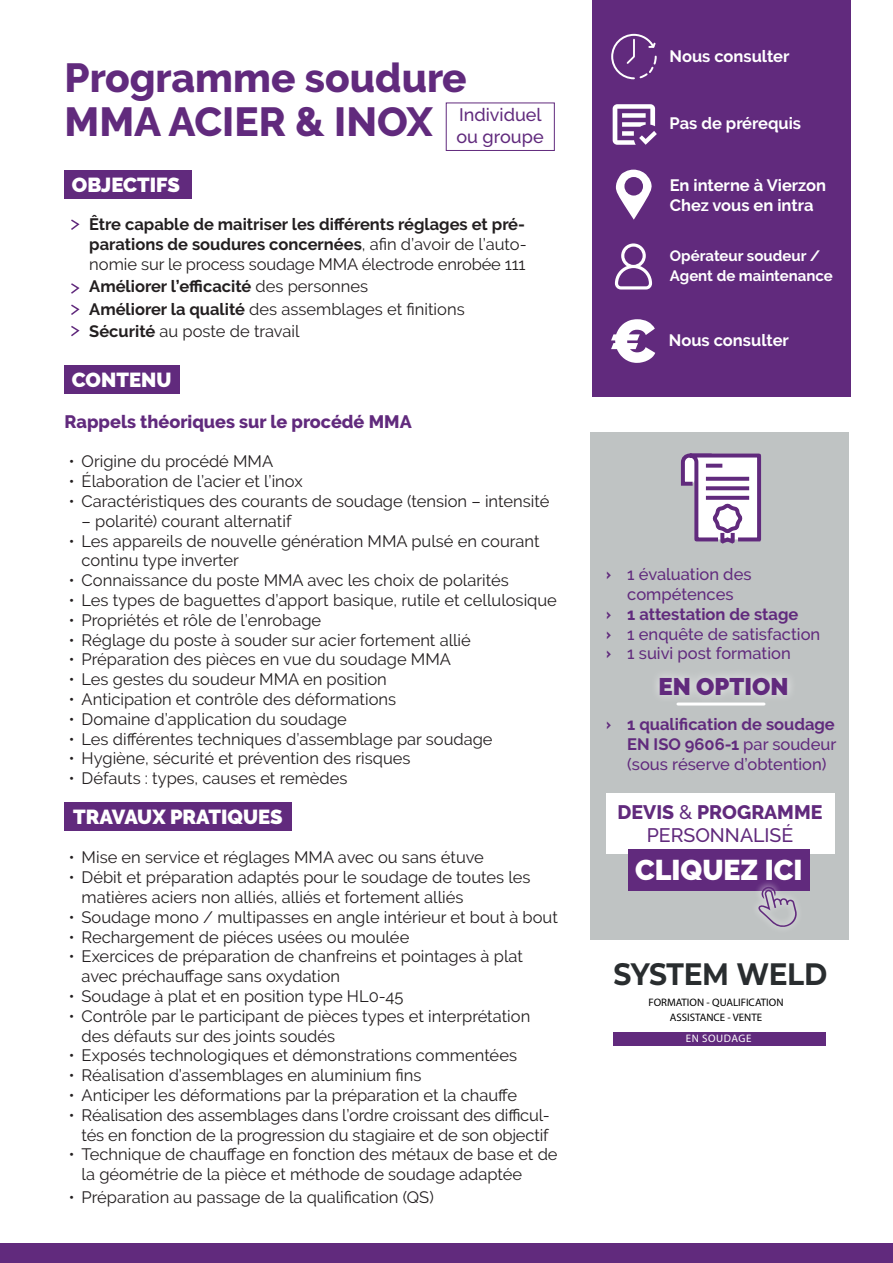
<style>
.page{position:relative;width:893px;height:1263px;background:#fff}
.page>*{position:absolute;margin:0;border:0;box-sizing:border-box;transform-origin:0 0}
.t1{font:800 40.5px/43.5px "Raleway";color:#612a7d}
.t2{font:700 31.05px "Montserrat";letter-spacing:-.015em;color:#292d2f;scale:.91 1}
.t3{font:900 28.5px "Raleway";color:#fff}
.t4{font:900 24px "Raleway";color:#612a7d}
.t5{font:900 20.25px "Raleway";color:#fff}
.t6{font:800 19.5px/23.4px "Raleway";color:#612a7d;text-align:center}
.t7{font:800 18px "Raleway";color:#612a7d}
.t8{font:500 18px/21.6px "Raleway";color:#612a7d}
.t9{font:16.5px/19.8px "Raleway";color:#231f20}
.t10{font:700 16.5px/19.8px "Raleway";color:#231f20;text-align:justify}
.t11{font:700 16.5px/19.8px "Raleway";color:#612a7d;text-align:justify}
.t12{font:700 16.5px/19.8px "Raleway";color:#fff}
.t13{font:500 16.5px "Raleway";color:#612a7d}
.t14{font:700 15px/19.8px "Raleway";color:#fff}
.t15{font:10.95px/14.7px "Myriad Pro";color:#000001;text-align:center}
.t16{font:10.95px "Myriad Pro";letter-spacing:.05em;color:#fff}
.s1{font-weight:400}
.s2{font-weight:700}
.s3{font-family:"DIN2014";font-weight:700}
.s4{font-family:"DIN2014"}
.s5{font-weight:500}
</style>
<div class="page">
<div style="left:592px;top:0;width:259px;height:396px;background:#612a7d"></div>
<svg style="left:616px;top:170px;width:36px;height:50px"></svg>
<svg style="left:611px;top:319px;width:44px;height:44px"></svg>
<svg style="left:611px;top:34px;width:46px;height:45px"></svg>
<svg style="left:615px;top:243px;width:37px;height:46px"></svg>
<svg style="left:613px;top:104px;width:44px;height:41px"></svg>
<div style="left:65px;top:170px;width:127px;height:28px;background:#612a7d"></div>
<div style="left:65px;top:366px;width:115px;height:28px;background:#612a7d"></div>
<div style="left:65px;top:803px;width:227px;height:28px;background:#612a7d"></div>
<div style="left:614px;top:1032px;width:212px;height:13px;background:#612a7d"></div>
<svg style="left:71px;top:219px;width:9px;height:11px"></svg>
<svg style="left:71px;top:283px;width:9px;height:11px"></svg>
<svg style="left:71px;top:304px;width:9px;height:11px"></svg>
<svg style="left:71px;top:325px;width:9px;height:12px"></svg>
<div style="left:0;top:1243px;width:893px;height:20px;background:#612a7d"></div>
<div style="left:446px;top:103px;width:109px;height:48px;border:1px solid #612a7d"></div>
<div style="left:591px;top:432px;width:258px;height:508px;background:#bfc3c3"></div>
<svg style="left:680px;top:453px;width:82px;height:91px;background:#c4b4cd"></svg>
<div style="left:606px;top:794px;width:228px;height:60px;background:#fff"></div>
<div style="left:628px;top:849px;width:181px;height:41px;background:#612a7d"></div>
<svg style="left:745px;top:882px;width:64px;height:45px"></svg>
<div style="left:650px;top:668px;width:147px;height:36px;background:#fff;opacity:.75"></div>
<hr style="left:678px;top:702px;width:86px;height:3px;background:#fff">
<h1 class="t1" style="left:65px;top:56px;width:404px">Programme soudure<br>MMA ACIER &amp; INOX</h1>
<p class="t8" style="left:456px;top:104px;width:89px">Individuel ou groupe</p>
<p class="t5" style="left:72px;top:173px;width:110px">OBJECTIFS</p>
<p class="t10" style="left:89px;top:215px;width:439px">Être capable de maitriser les différents réglages et pré&shy;parations de soudures concernées<span class="s1">, afin d’avoir de l’auto&shy;nomie sur le process soudage MMA électrode enrobée 111</span></p>
<p class="t9" style="left:89px;top:275px;width:377px;line-height:22.5px"><span class="s2">Améliorer l’efficacité</span> des personnes<br><span class="s2">Améliorer la qualité</span> des assemblages et finitions<br><span class="s2">Sécurité</span> au poste de travail</p>
<p class="t5" style="left:72px;top:368px;width:101px">CONTENU</p>
<p class="t7" style="left:65px;top:411px;width:349px">Rappels théoriques sur le procédé MMA</p>
<p class="t9" style="left:69px;top:452px;width:206px">• Origine du procédé MMA</p>
<p class="t9" style="left:69px;top:471px;width:244px">• Élaboration de l’acier et l’inox ́ ́</p>
<p class="t9" style="left:69px;top:491px;width:482px">• Caractéristiques des courants de soudage (tension – intensité</p>
<p class="t9" style="left:82px;top:511px;width:211px">– polarité) courant alternatif</p>
<p class="t9" style="left:82px;top:531px;width:459px;text-indent:-13px">• Les appareils de nouvelle génération MMA pulsé en courant continu type inverter</p>
<p class="t9" style="left:69px;top:570px;width:441px">• Connaissance du poste MMA avec les choix de polarités</p>
<p class="t9" style="left:69px;top:590px;width:490px">• Les types de baguettes d’apport basique, rutile et cellulosique</p>
<p class="t9" style="left:69px;top:610px;width:254px">• Propriétés et rôle de l’enrobage</p>
<p class="t9" style="left:69px;top:630px;width:404px">• Réglage du poste à souder sur acier fortement allié</p>
<p class="t9" style="left:69px;top:650px;width:384px">• Préparation des pièces en vue du soudage MMA</p>
<p class="t9" style="left:69px;top:669px;width:319px">• Les gestes du soudeur MMA en position</p>
<p class="t9" style="left:69px;top:689px;width:329px">• Anticipation et contrôle des déformations</p>
<p class="t9" style="left:69px;top:709px;width:280px">• Domaine d’application du soudage</p>
<p class="t9" style="left:69px;top:729px;width:425px">• Les différentes techniques d’assemblage par soudage</p>
<p class="t9" style="left:69px;top:749px;width:343px">• Hygiène, sécurité et prévention des risques</p>
<p class="t9" style="left:69px;top:768px;width:280px">• Défauts : types, causes et remèdes</p>
<p class="t5" style="left:73px;top:805px;width:211px">TRAVAUX PRATIQUES</p>
<p class="t9" style="left:69px;top:848px;width:417px">• Mise en service et réglages MMA avec ou sans étuve</p>
<p class="t9" style="left:82px;top:867px;width:450px;text-indent:-13px">• Débit et préparation adaptés pour le soudage de toutes les matières aciers non alliés, alliés et fortement alliés</p>
<p class="t9" style="left:69px;top:907px;width:491px">• Soudage mono / multipasses en angle intérieur et bout à bout</p>
<p class="t9" style="left:69px;top:927px;width:342px">• Rechargement de piéces usées ou moulée</p>
<p class="t9" style="left:82px;top:947px;width:443px;text-indent:-13px">• Exercices de préparation de chanfreins et pointages à plat avec préchauffage sans oxydation</p>
<p class="t9" style="left:69px;top:986px;width:336px">• Soudage à plat et en position type HL0-45</p>
<p class="t9" style="left:82px;top:1006px;width:450px;text-indent:-13px">• Contrô le par le participant de pièces types et interprétation des défauts sur des joints soudés</p>
<p class="t9" style="left:69px;top:1046px;width:450px">• Exposés technologiques et démonstrations commentées</p>
<p class="t9" style="left:69px;top:1065px;width:354px">• Réalisation d’assemblages en aluminium fins</p>
<p class="t9" style="left:69px;top:1085px;width:450px">• Anticiper les déformations par la préparation et la chauffe</p>
<p class="t9" style="left:69px;top:1105px;width:482px;text-align:right">• Réalisation des assemblages dans l’ordre croissant des difficul&shy;tés en fonction de la progression du stagiaire et de son objectif</p>
<p class="t9" style="left:82px;top:1145px;width:477px;text-indent:-13px">• Technique de chauffage en fonction des métaux de base et de la géométrie de la pièce et méthode de soudage adaptée</p>
<p class="t9" style="left:69px;top:1187px;width:366px">• Préparation au passage de la qualification (QS)</p>
<p class="t12" style="left:669px;top:46px;width:122px">Nous consulter</p>
<p class="t12" style="left:669px;top:114px;width:133px">Pas de prérequis</p>
<p class="t12" style="left:670px;top:176px;width:158px">En interne à Vierzon<br>Chez vous en intra</p>
<p class="t14" style="left:670px;top:246px;width:164px">Opérateur soudeur /<br>Agent de maintenance</p>
<p class="t12" style="left:669px;top:330px;width:122px">Nous consulter</p>
<p class="t13" style="left:606px;top:565px;width:147px"><span class="s3">›</span> 1 évaluation des</p>
<p class="t13" style="left:627px;top:585px;width:108px">compétences</p>
<p class="t11" style="left:606px;top:604px;width:194px"><span class="s4">›</span> 1 attestation de stage</p>
<p class="t13" style="left:606px;top:624px;width:216px"><span class="s3">›</span> 1 enquête de satisfaction</p>
<p class="t13" style="left:606px;top:644px;width:186px"><span class="s3">›</span> 1 suivi post formation</p>
<h3 class="t4" style="left:658px;top:672px;width:132px">EN OPTION</h3>
<p class="t11" style="left:627px;top:715px;width:211px;text-indent:-21px"><span class="s4">›</span> 1 qualification de soudage EN ISO 9606-1 <span class="s5">par soudeur (sous réserve d’obtention)</span></p>
<p class="t6" style="left:617px;top:800px;width:206px">DEVIS <span class="s5">&amp;</span> PROGRAMME<br><span class="s5">PERSONNALISÉ</span></p>
<h3 class="t3" style="left:635px;top:853px;width:169px">CLIQUEZ ICI</h3>
<h2 class="t2" style="left:614px;top:951px;width:236px">SYSTEM WELD</h2>
<p class="t15" style="left:648px;top:995px;width:137px">FORMATION - QUALIFICATION<br>ASSISTANCE - VENTE</p>
<p class="t16" style="left:686px;top:1032px;width:67px">EN SOUDAGE</p>
</div>
